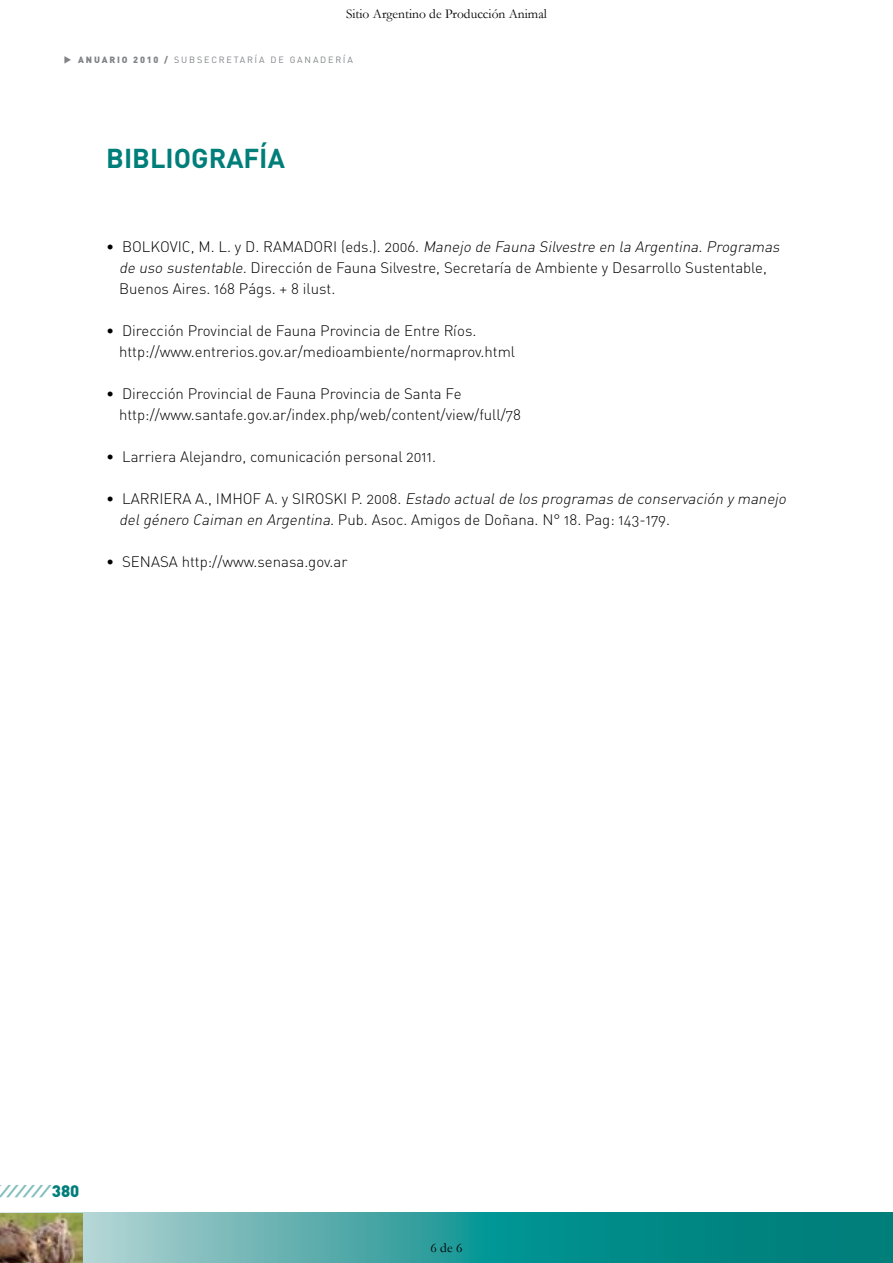
<style>
.page{position:relative;width:893px;height:1263px;background:#fff}
.page>*{position:absolute;margin:0;border:0;box-sizing:border-box;transform-origin:0 0}
.t1{font:700 27px "DIN";color:#007e7a}
.t2{font:italic 900 16.5px "Helvetica Neue";color:#83bdbd}
.t3{font:15px/21px "DIN Light Alternate";color:#000}
.t4{font:italic 15px/21px "DIN Light Alternate";color:#000}
.t5{font:13.5px "Garamond";color:#000}
.t6{font:9px "DIN";letter-spacing:.2em;color:#808285}
.s1{font-weight:900}
.s2{font-style:italic}
.s3{font-style:normal}
.s4{font-family:"DIN";font-style:normal;color:#007e7a}
</style>
<div class="page">
<svg style="left:83px;top:1213px;width:810px;height:50px;background:#349d9c"></svg>
<img style="left:0;top:1213px;width:83px;height:50px">
<p class="t5" style="left:346px;top:4px;width:202px">Sitio Argentino de Producción Animal</p>
<p class="t6" style="left:64px;top:54px;width:291px">◆ <span class="s1">ANUARIO 2010 /</span> SUBSECRETARÍA DE GANADERÍA</p>
<h1 class="t1" style="left:106px;top:141px;width:180px">BI BLIOGRAFÍA</h1>
<p class="t3" style="left:119px;top:236px;width:665px;text-indent:204px">r i ( e d s . ) . 2 0 0 6 . <span class="s2">Manejo de Fauna Silvestre en la Argentina. Programas deusosustentable.</span>Dirección de Fauna Silvestre, Secretaría de Ambiente y Desarrollo Sustentable,<br>Buenos Aires. 168 Págs. + 8 ilust.</p>
<p class="t3" style="left:119px;top:320px;width:398px;text-indent:-13px">• Dirección Provincial de Fauna Provincia de Entre Ríos. http://www.entrerios.gov.ar/medioambiente/normaprov.html</p>
<p class="t3" style="left:119px;top:383px;width:404px;text-indent:-13px">• Dirección Provincial de Fauna Provincia de Santa Fe http://www.santafe.gov.ar/index.php/web/content/view/full/78</p>
<p class="t3" style="left:106px;top:446px;width:331px">• Larriera Alejandro, comunicación personal 2011.</p>
<p class="t3" style="left:106px;top:488px;width:134px">• Larriera A., I mhof</p>
<p class="t3" style="left:106px;top:236px;width:17px">• Bolko</p>
<p class="t3" style="left:170px;top:236px;width:135px">vic, M. L. y D. Ramado</p>
<p class="t4" style="left:119px;top:488px;width:672px;text-indent:146px"><span class="s3">A. y S i r o s k i P. 2 0 0 8 .</span> Estado actual de los programas de conservación y manejo delgénero CaimanenArgentina.<span class="s3">Pub. Asoc. Amigos de Doñana. N ° 18. Pag: 143-179.</span></p>
<p class="t3" style="left:106px;top:551px;width:17px">• SEN</p>
<p class="t3" style="left:151px;top:551px;width:198px">ASA http://www.senasa.gov.ar</p>
<p class="t2" style="left:-2px;top:1181px;width:83px">////// <span class="s4">3 8 0</span></p>
<p class="t5" style="left:431px;top:1238px;width:33px">6 de 6</p>
</div>
